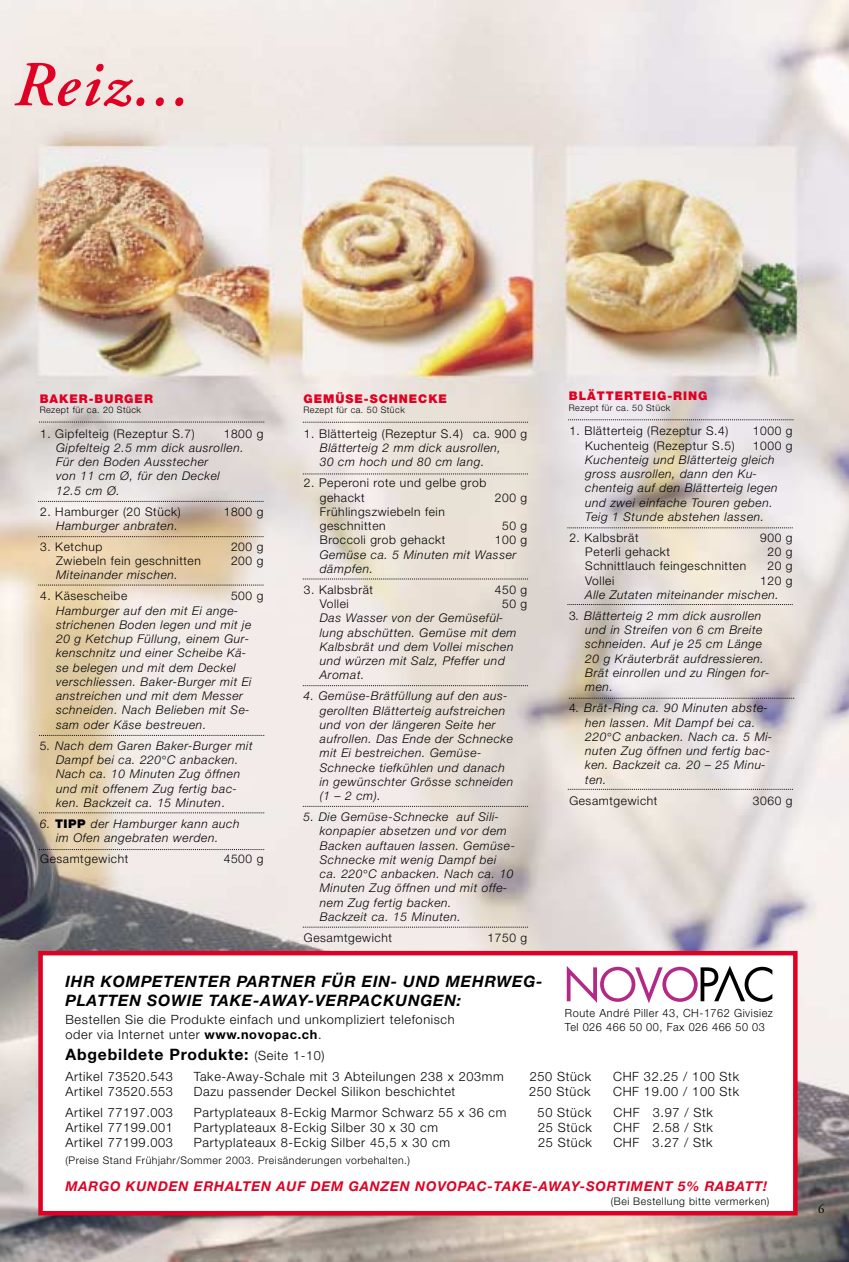
<style>
.page{position:relative;width:849px;height:1262px;background:#fff}
.page>*{position:absolute;margin:0;border:0;box-sizing:border-box;transform-origin:0 0}
.t1{font:italic 600 63.75px "Adobe Garamond";color:#df0023}
.t2{font:italic 700 15.75px/18.8px "Helvetica Neue";letter-spacing:.05em;color:#000}
.t3{font:700 15.75px "Helvetica Neue";letter-spacing:.05em;color:#000}
.t4{font:italic 700 13.5px "Helvetica Neue";letter-spacing:.06em;color:#df0023}
.t5{font:300 12.75px/15px "Helvetica Neue";letter-spacing:.05em;color:#000}
.t6{font:12.75px "Adobe Garamond";color:#000}
.t7{font:italic 300 12px/14.2px "Helvetica Neue";letter-spacing:.05em;color:#000}
.t8{font:300 12px/14.2px "Helvetica Neue";letter-spacing:.05em;color:#000}
.t9{font:900 12px "Helvetica Neue";letter-spacing:.08em;color:#df0023}
.t10{font:300 11.25px/13.5px "Helvetica Neue";letter-spacing:.05em;color:#000}
.t11{font:300 10.5px "Helvetica Neue";letter-spacing:.05em;color:#000}
.t12{font:300 9px "Helvetica Neue";letter-spacing:.05em;color:#000}
.s1{font-style:normal}
.s2{font-weight:900;font-style:normal}
.s3{font-weight:700}
.s4{font-weight:300;font-size:12.75px}
</style>
<div class="page">
<img style="left:0;top:0;width:849px;height:1261px">
<div style="left:38px;top:951px;width:760px;height:264px;background:#fff;border:4px solid #df0023"></div>
<svg style="left:567px;top:966px;width:205px;height:37px"></svg>
<svg style="left:39px;top:422px;width:225px;height:1px"></svg>
<svg style="left:39px;top:812px;width:225px;height:1px"></svg>
<svg style="left:39px;top:849px;width:225px;height:1px"></svg>
<svg style="left:39px;top:735px;width:225px;height:1px"></svg>
<svg style="left:39px;top:501px;width:224px;height:1px"></svg>
<svg style="left:39px;top:536px;width:224px;height:1px"></svg>
<svg style="left:39px;top:585px;width:224px;height:1px"></svg>
<svg style="left:303px;top:422px;width:225px;height:1px"></svg>
<svg style="left:303px;top:806px;width:225px;height:1px"></svg>
<svg style="left:303px;top:926px;width:225px;height:1px"></svg>
<svg style="left:303px;top:578px;width:225px;height:1px"></svg>
<svg style="left:303px;top:685px;width:225px;height:1px"></svg>
<svg style="left:303px;top:473px;width:225px;height:1px"></svg>
<svg style="left:569px;top:419px;width:224px;height:1px"></svg>
<svg style="left:568px;top:789px;width:225px;height:1px"></svg>
<svg style="left:569px;top:698px;width:225px;height:1px"></svg>
<svg style="left:568px;top:527px;width:225px;height:1px"></svg>
<svg style="left:568px;top:604px;width:225px;height:1px"></svg>
<svg style="left:162px;top:755px;width:4px;height:4px"></svg>
<svg style="left:608px;top:732px;width:3px;height:4px"></svg>
<h1 class="t1" style="left:11px;top:59px;width:176px">Reiz...</h1>
<p class="t9" style="left:40px;top:394px;width:115px">BAKER-BURGER</p>
<p class="t12" style="left:40px;top:407px;width:103px">Rezept für ca. 20 Stück</p>
<p class="t8" style="left:40px;top:427px;width:156px">1. Gipfelteig (Rezeptur S.7)</p>
<p class="t8" style="left:224px;top:427px;width:41px">1800 g</p>
<p class="t7" style="left:56px;top:441px;width:189px">Gipfelteig 2.5 mm dick ausrollen.<br>Für den Boden Ausstecher<br>von 11 cm Ø, für den Deckel<br>12.5 cm Ø.</p>
<p class="t8" style="left:40px;top:505px;width:142px">2. Hamburger (20 Stück)</p>
<p class="t8" style="left:224px;top:505px;width:41px">1800 g</p>
<p class="t7" style="left:56px;top:519px;width:123px">Hamburger anbraten.</p>
<p class="t8" style="left:40px;top:540px;width:64px">3. Ketchup</p>
<p class="t8" style="left:231px;top:540px;width:34px">200 g</p>
<p class="t8" style="left:56px;top:555px;width:146px">Zwiebeln fein geschnitten</p>
<p class="t8" style="left:231px;top:555px;width:34px">200 g</p>
<p class="t7" style="left:56px;top:569px;width:123px">Miteinander mischen.</p>
<p class="t8" style="left:40px;top:590px;width:89px">4. Käsescheibe</p>
<p class="t8" style="left:231px;top:590px;width:34px">500 g</p>
<p class="t7" style="left:56px;top:604px;width:197px">Hamburger auf den mit Ei ange&shy;strichenen Boden legen und mit je<br>20 g Ketchup Füllung, einem Gur&shy;kenschnitz und einer Scheibe Kä&shy;se belegen und mit dem Deckel verschliessen. Baker-Burger mit Ei anstreichen und mit dem Messer schneiden. Nach Belieben mit Se&shy;sam oder Käse bestreuen.</p>
<p class="t7" style="left:56px;top:739px;width:198px;text-indent:-16px"><span class="s1">5</span>. Nach dem Garen Baker-Burger mit<br>Dampf bei ca. 220 C anbacken.<br>Nach ca. 10 Minuten Zug öffnen und mit offenem Zug fertig bac&shy;ken. Backzeit ca. 15 Minuten<span class="s1">.</span></p>
<p class="t7" style="left:40px;top:817px;width:201px;text-align:center">6. <span class="s2">TIPP</span> der Hamburger kann auch im Ofen angebraten werden.</p>
<p class="t8" style="left:40px;top:852px;width:90px">Gesamtgewicht</p>
<p class="t8" style="left:224px;top:852px;width:41px">4500 g</p>
<p class="t9" style="left:303px;top:394px;width:145px">GEMÜSE-SCHNECKE</p>
<p class="t12" style="left:303px;top:407px;width:103px">Rezept für ca. 50 Stück</p>
<p class="t8" style="left:304px;top:427px;width:225px">1. Blätterteig (Rezeptur S.4) ca. 900 g</p>
<p class="t7" style="left:320px;top:442px;width:183px">Blätterteig 2 mm dick ausrollen,<br>30 cm hoch und 80 cm lang.</p>
<p class="t8" style="left:320px;top:477px;width:168px;text-indent:-16px">2. Peperoni rote und gelbe grob gehackt</p>
<p class="t8" style="left:495px;top:491px;width:34px">200 g</p>
<p class="t8" style="left:320px;top:505px;width:127px">Frühlingszwiebeln fein geschnitten</p>
<p class="t8" style="left:502px;top:520px;width:27px">50 g</p>
<p class="t8" style="left:320px;top:534px;width:127px">Broccoli grob gehackt</p>
<p class="t8" style="left:495px;top:534px;width:34px">100 g</p>
<p class="t7" style="left:320px;top:548px;width:198px">Gemüse ca. 5 Minuten mit Wasser dämpfen.</p>
<p class="t8" style="left:304px;top:583px;width:71px">3. Kalbsbrät</p>
<p class="t8" style="left:495px;top:583px;width:34px">450 g</p>
<p class="t8" style="left:320px;top:598px;width:31px">Vollei</p>
<p class="t8" style="left:502px;top:598px;width:27px">50 g</p>
<p class="t7" style="left:320px;top:612px;width:198px">Das Wasser von der Gemüsefül&shy;lung abschütten. Gemüse mit dem<br>Kalbsbrät und dem Vollei mischen und würzen mit Salz, Pfeffer und<br>Aromat.</p>
<p class="t7" style="left:320px;top:690px;width:195px;text-indent:-16px">4. Gemüse-Brätfüllung auf den aus&shy;gerollten Blätterteig aufstreichen und von der längeren Seite her aufrollen. Das Ende der Schnecke mit Ei bestreichen. Gemüse-<br>Schnecke tiefkühlen und danach in gewünschter Grösse schneiden (1 – 2 cm).</p>
<p class="t7" style="left:320px;top:811px;width:197px;text-indent:-16px">5. Die Gemüse-Schnecke auf Sili&shy;konpapier absetzen und vor dem<br>Backen auftauen lassen. Gemüse-<br>Schnecke mit wenig Dampf bei ca. 220 C anbacken. Nach ca. 10<br>Minuten Zug öffnen und mit offe&shy;nem Zug fertig backen.<br>Backzeit ca. 15 Minuten.</p>
<p class="t8" style="left:304px;top:931px;width:90px">Gesamtgewicht</p>
<p class="t8" style="left:488px;top:931px;width:41px">1750 g</p>
<p class="t9" style="left:569px;top:392px;width:140px">BLÄTTERTEIG-RING</p>
<p class="t12" style="left:569px;top:404px;width:103px">Rezept für ca. 50 Stück</p>
<p class="t8" style="left:569px;top:425px;width:161px">1. Blätterteig (Rezeptur S.4)</p>
<p class="t8" style="left:753px;top:425px;width:41px">1000 g</p>
<p class="t8" style="left:585px;top:439px;width:151px">Kuchenteig (Rezeptur S.5)</p>
<p class="t8" style="left:753px;top:439px;width:41px">1000 g</p>
<p class="t7" style="left:585px;top:453px;width:194px">Kuchenteig und Blätterteig gleich gross ausrollen, dann den Ku&shy;chenteig auf den Blätterteig legen und zwei einfache Touren geben.<br>Teig 1 Stunde abstehen lassen.</p>
<p class="t8" style="left:569px;top:531px;width:71px">2. Kalbsbrät</p>
<p class="t8" style="left:760px;top:531px;width:34px">900 g</p>
<p class="t8" style="left:585px;top:546px;width:86px">Peterli gehackt</p>
<p class="t8" style="left:767px;top:546px;width:27px">20 g</p>
<p class="t8" style="left:585px;top:560px;width:162px">Schnittlauch feingeschnitten</p>
<p class="t8" style="left:767px;top:560px;width:27px">20 g</p>
<p class="t8" style="left:585px;top:574px;width:31px">Vollei</p>
<p class="t8" style="left:760px;top:574px;width:34px">120 g</p>
<p class="t7" style="left:585px;top:588px;width:195px">Alle Zutaten miteinander mischen.</p>
<p class="t7" style="left:585px;top:609px;width:186px;text-indent:-16px"><span class="s1">3</span>. Blätterteig 2 mm dick ausrollen und in Streifen von 6 cm Breite schneiden. Auf je 25 cm Länge<br>20 g Kräuterbrät aufdressieren.<br>Brät einrollen und zu Ringen for&shy;men.</p>
<p class="t7" style="left:585px;top:702px;width:189px;text-indent:-16px"><span class="s1">4</span>. Brät-Ring ca. 90 Minuten abste&shy;hen lassen. Mit Dampf bei ca.<br>220 C anbacken. Nach ca. 5 Mi&shy;nuten Zug öffnen und fertig bac&shy;ken. Backzeit ca. 20 – 25 Minu&shy;ten.</p>
<p class="t8" style="left:569px;top:794px;width:90px">Gesamtgewicht</p>
<p class="t8" style="left:753px;top:794px;width:41px">3060 g</p>
<h2 class="t2" style="left:66px;top:973px;width:479px">IHR KOMPETENTER PARTNER FÜR EIN- UND MEHRWEG-<br>PLATTEN SOWIE TAKE-AWAY-VERPACKUNGEN:</h2>
<p class="t5" style="left:66px;top:1013px;width:391px">Bestellen Sie die Produkte einfach und unkompliziert telefonisch oder via Internet unter <span class="s3">www.novopac.ch</span>.</p>
<h2 class="t3" style="left:66px;top:1048px;width:261px">Abgebildete Produkte: <span class="s4">(Seite 1-10)</span></h2>
<p class="t5" style="left:66px;top:1070px;width:109px">Artikel 73520.543</p>
<p class="t5" style="left:194px;top:1070px;width:311px">Take-Away-Schale mit 3 Abteilungen 238 x 203mm</p>
<p class="t5" style="left:530px;top:1070px;width:63px">250 Stück</p>
<p class="t5" style="left:613px;top:1070px;width:128px">CHF 32.25 / 100 Stk</p>
<p class="t5" style="left:66px;top:1085px;width:109px">Artikel 73520.553</p>
<p class="t5" style="left:194px;top:1085px;width:263px">Dazu passender Deckel Silikon beschichtet</p>
<p class="t5" style="left:529px;top:1085px;width:63px">250 Stück</p>
<p class="t5" style="left:613px;top:1085px;width:128px">CHF 19.00 / 100 Stk</p>
<p class="t5" style="left:66px;top:1106px;width:109px">Artikel 77197.003</p>
<p class="t5" style="left:194px;top:1106px;width:314px">Partyplateaux 8-Eckig Marmor Schwarz 55 x 36 cm</p>
<p class="t5" style="left:538px;top:1106px;width:55px">50 Stück</p>
<p class="t5" style="left:614px;top:1106px;width:101px">CHF 3.97 / Stk</p>
<p class="t5" style="left:66px;top:1121px;width:109px">Artikel 77199.001</p>
<p class="t5" style="left:194px;top:1121px;width:246px">Partyplateaux 8-Eckig Silber 30 x 30 cm</p>
<p class="t5" style="left:538px;top:1121px;width:55px">25 Stück</p>
<p class="t5" style="left:614px;top:1121px;width:101px">CHF 2.58 / Stk</p>
<p class="t5" style="left:66px;top:1136px;width:109px">Artikel 77199.003</p>
<p class="t5" style="left:194px;top:1136px;width:258px">Partyplateaux 8-Eckig Silber 45,5 x 30 cm</p>
<p class="t5" style="left:538px;top:1136px;width:55px">25 Stück</p>
<p class="t5" style="left:613px;top:1136px;width:101px">CHF 3.27 / Stk</p>
<p class="t11" style="left:66px;top:1156px;width:346px">(Preise Stand Frühjahr/Sommer 2003. Preisänderungen vorbehalten.)</p>
<p class="t4" style="left:66px;top:1181px;width:703px">MARGO KUNDEN ERHALTEN AUF DEM GANZEN NOVOPAC-TAKE-AWAY-SORTIMENT 5% RABATT!</p>
<p class="t11" style="left:611px;top:1197px;width:160px">(Bei Bestellung bitte vermerken)</p>
<p class="t10" style="left:565px;top:1007px;width:210px">Route André Piller 43, CH-1762 Givisiez<br>Tel 026 466 50 00, Fax 026 466 50 03</p>
<p class="t6" style="left:818px;top:1203px;width:8px">6</p>
</div>
